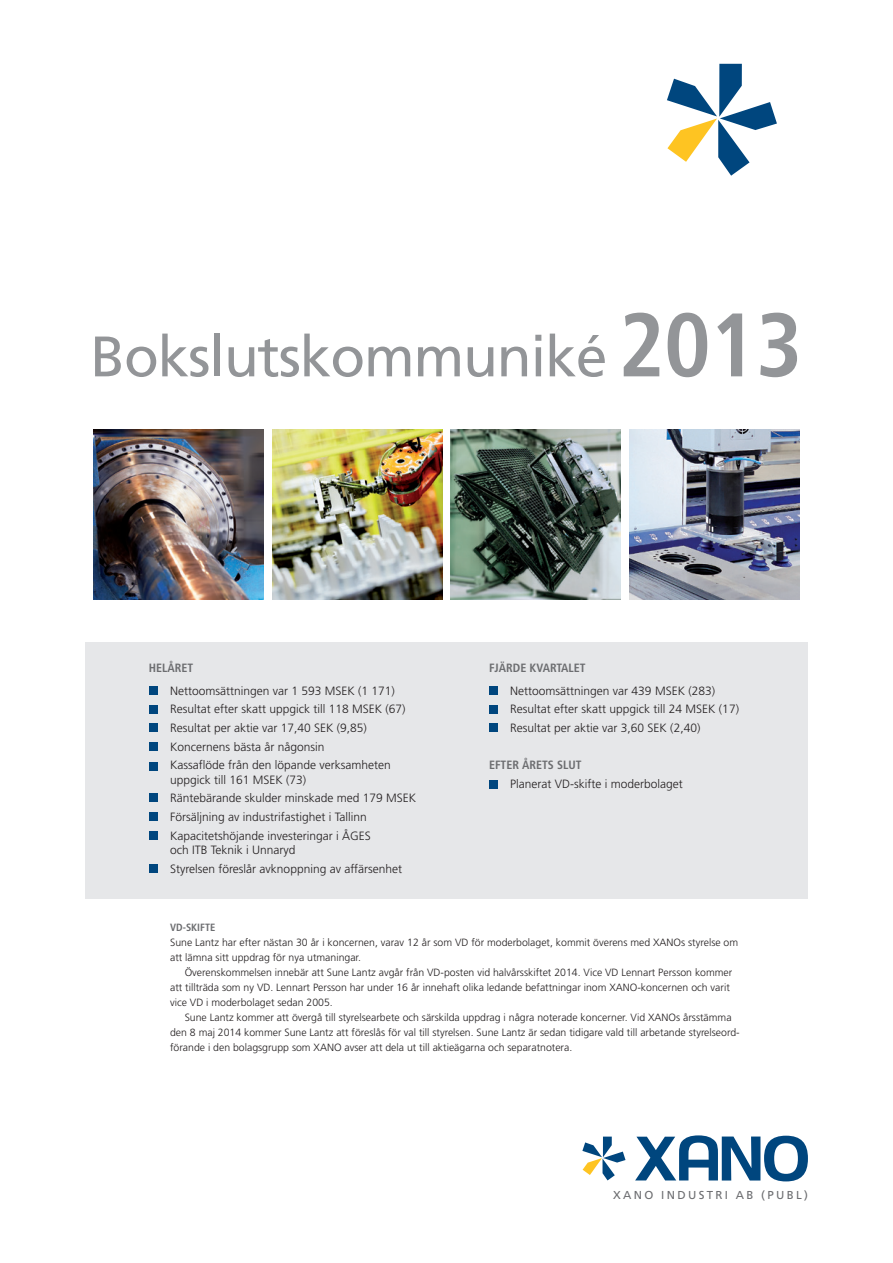
<style>
.page{position:relative;width:893px;height:1263px;background:#fff}
.page>*{position:absolute;margin:0;border:0;box-sizing:border-box;transform-origin:0 0}
.t1{font:57px "Frutiger";letter-spacing:-.02em;color:#939598}
.t2{font:300 12px/18.6px "Frutiger";color:#231f20}
.t3{font:700 condensed 12px "Frutiger";color:#6c6d70}
.t4{font:11.55px "Frutiger";letter-spacing:.2em;color:#6c6d70}
.t5{font:300 10.5px/15px "Frutiger";color:#231f20}
.t6{font:700 condensed 10.5px "Frutiger";color:#6c6d70}
.s1{font-weight:700;font-stretch:condensed;font-size:90px}
</style>
<div class="page">
<svg style="left:635px;top:1135px;width:173px;height:46px"></svg>
<svg style="left:582px;top:1136px;width:43px;height:44px"></svg>
<svg style="left:667px;top:64px;width:110px;height:112px"></svg>
<img style="left:451px;top:429px;width:170px;height:171px">
<img style="left:629px;top:429px;width:171px;height:171px">
<img style="left:94px;top:429px;width:170px;height:171px">
<img style="left:272px;top:429px;width:170px;height:171px">
<div style="left:85px;top:642px;width:723px;height:256px;background:#e6e7e9"></div>
<div style="left:149px;top:686px;width:8px;height:9px;background:#00467e"></div>
<div style="left:149px;top:705px;width:8px;height:8px;background:#00467e"></div>
<div style="left:149px;top:724px;width:8px;height:8px;background:#00467e"></div>
<div style="left:149px;top:742px;width:8px;height:9px;background:#00467e"></div>
<div style="left:149px;top:762px;width:8px;height:8px;background:#00467e"></div>
<div style="left:149px;top:793px;width:8px;height:9px;background:#00467e"></div>
<div style="left:149px;top:812px;width:8px;height:8px;background:#00467e"></div>
<div style="left:149px;top:831px;width:8px;height:9px;background:#00467e"></div>
<div style="left:149px;top:864px;width:8px;height:9px;background:#00467e"></div>
<div style="left:489px;top:686px;width:8px;height:9px;background:#00467e"></div>
<div style="left:489px;top:705px;width:8px;height:8px;background:#00467e"></div>
<div style="left:489px;top:724px;width:8px;height:8px;background:#00467e"></div>
<div style="left:489px;top:780px;width:8px;height:8px;background:#00467e"></div>
<h1 class="t1" style="left:90px;top:323px;width:714px">Bokslutskommuniké <span class="s1">2013</span></h1>
<p class="t3" style="left:149px;top:661px;width:46px">HELÅRET</p>
<p class="t2" style="left:170px;top:681px;width:237px">Nettoomsättningen var 1 593 MSEK (1 171)<br>Resultat efter skatt uppgick till 118 MSEK (67)<br>Resultat per aktie var 17,40 SEK (9,85)<br>Koncernens bästa år någonsin<br>Kassaflöde från den löpande verksamheten</p>
<p class="t2" style="left:170px;top:770px;width:248px">uppgick till 161 MSEK (73)<br>Räntebärande skulder minskade med 179 MSEK Försäljning av industrifastighet i Tallinn Kapacitetshöjande investeringar i ÅGES</p>
<p class="t2" style="left:170px;top:841px;width:234px">och ITB Teknik i Unnaryd<br>Styrelsen föreslår avknoppning av affärsenhet</p>
<p class="t3" style="left:489px;top:661px;width:98px">FJÄRDE KVARTALET</p>
<p class="t2" style="left:510px;top:681px;width:230px">Nettoomsättningen var 439 MSEK (283)<br>Resultat efter skatt uppgick till 24 MSEK (17)<br>Resultat per aktie var 3,60 SEK (2,40)</p>
<p class="t3" style="left:489px;top:758px;width:94px">EFTER ÅRETS SLUT</p>
<p class="t2" style="left:510px;top:775px;width:174px">Planerat VD-skifte i moderbolaget</p>
<p class="t6" style="left:170px;top:921px;width:47px">VD-SKIFTE</p>
<p class="t5" style="left:170px;top:935px;width:570px">Sune Lantz har efter nästan 30 år i koncernen, varav 12 år som VD för moderbolaget, kommit överens med XANOs styrelse om att lämna sitt uppdrag för nya utmaningar.</p>
<p class="t5" style="left:170px;top:965px;width:564px;text-indent:15px">Överenskommelsen innebär att Sune Lantz avgår från VD-posten vid halvårsskiftet 2014. Vice VD Lennart Persson kommer att tillträda som ny VD. Lennart Persson har under 16 år innehaft olika ledande befattningar inom XANO-koncernen och varit vice VD i moderbolaget sedan 2005.</p>
<p class="t5" style="left:170px;top:1010px;width:571px;text-indent:15px">Sune Lantz kommer att övergå till styrelsearbete och särskilda uppdrag i några noterade koncerner. Vid XANOs årsstämma den 8 maj 2014 kommer Sune Lantz att föreslås för val till styrelsen. Sune Lantz är sedan tidigare vald till arbetande styrelseord&shy;förande i den bolagsgrupp som XANO avser att dela ut till aktieägarna och separatnotera.</p>
<p class="t4" style="left:613px;top:1188px;width:196px">XANO INDUSTRI AB (PUBL)</p>
</div>
